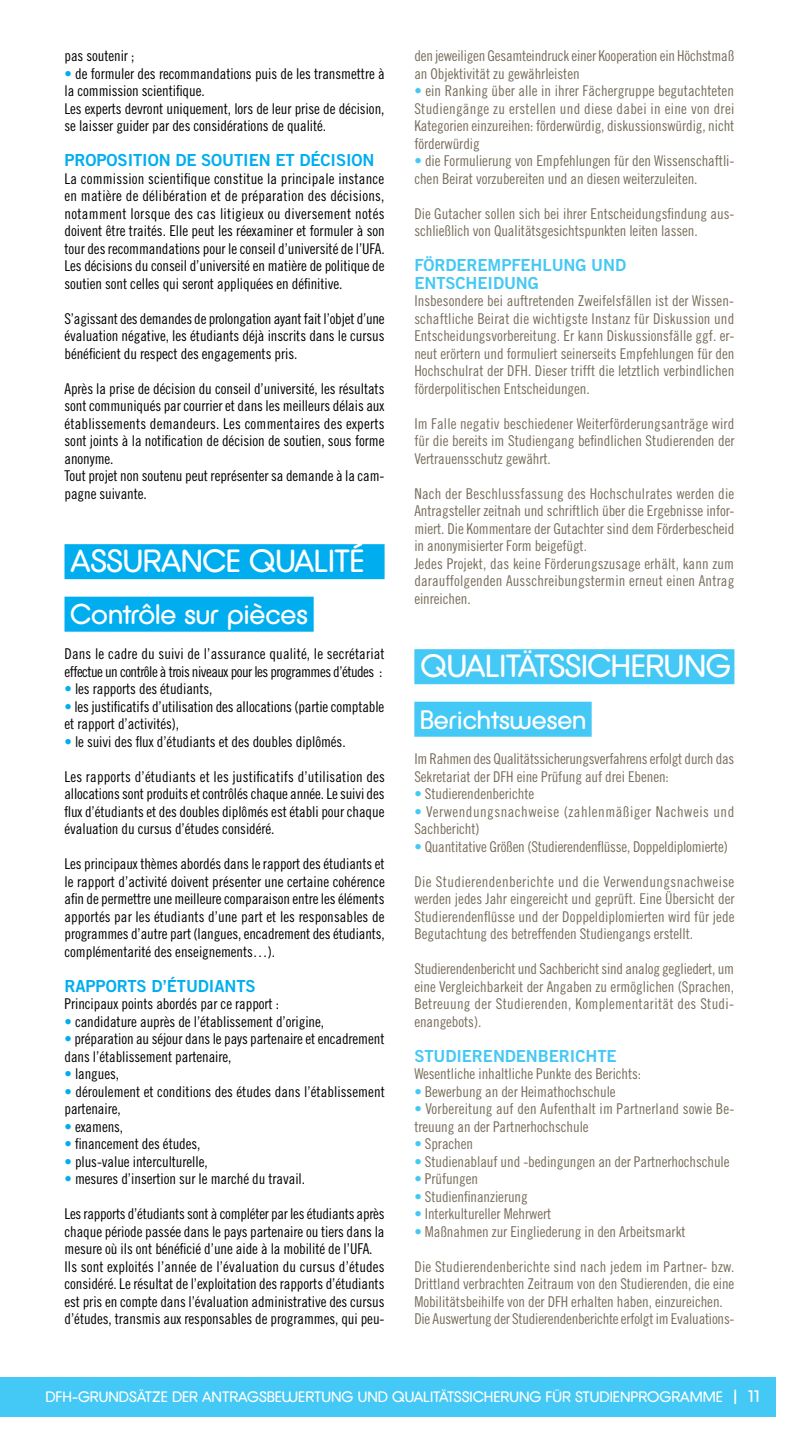
<style>
.page{position:relative;width:794px;height:1439px;background:#fff}
.page>*{position:absolute;margin:0;border:0;box-sizing:border-box;transform-origin:0 0}
.t1{font:31.5px "Defused";letter-spacing:-.01em;color:#fff}
.t2{font:28px "Defused";color:#fff}
.t3{font:26.25px "Defused";color:#fff}
.t4{font:16.62px/17.5px "Trade Gothic Bold Two";letter-spacing:-.005em;color:#44c8f5}
.t5{font:16.62px "Trade Gothic Bold Two";letter-spacing:-.005em;color:#00aeef}
.t6{font:14.88px/17.5px "Trade Gothic Cond Eighteen";letter-spacing:-.005em;color:#000}
.t7{font:14.88px/17.5px "Trade Gothic Cond Eighteen";letter-spacing:-.005em;color:#776d5a}
.t8{font:14.88px/17.5px "Trade Gothic Cond Eighteen";letter-spacing:-.035em;color:#000}
.t9{font:14.88px "Defused";color:#fff}
.t10{font:14.88px/17.5px "Trade Gothic Cond Eighteen";letter-spacing:.035em;color:#776d5a}
.s1{color:#00aeef}
.s2{color:#44c8f5}
.s3{font-size:17.5px}
</style>
<div class="page">
<div style="left:414px;top:649px;width:320px;height:35px;background:#44c8f5"></div>
<div style="left:414px;top:702px;width:177px;height:35px;background:#44c8f5"></div>
<div style="left:64px;top:544px;width:320px;height:35px;background:#00aeef"></div>
<div style="left:64px;top:597px;width:250px;height:35px;background:#00aeef"></div>
<div style="left:0;top:1377px;width:775px;height:39px;background:#44c8f5"></div>
<p class="t6" style="left:64px;top:47px;width:71px">pas soutenir ;</p>
<p class="t6" style="left:64px;top:65px;width:322px"><span class="s1">•</span> de formuler des recommandations puis de les transmettre à la commission scientifique.<br>Les experts devront uniquement, lors de leur prise de décision, se laisser guider par des considérations de qualité.</p>
<p class="t5" style="left:64px;top:150px;width:311px">PROPOSITION DE SOUTIEN ET DÉCISION</p>
<p class="t6" style="left:64px;top:170px;width:322px;text-align:justify">La commission scientifique constitue la principale instance en matière de délibération et de préparation des décisions, notamment lorsque des cas litigieux ou diversement notés doivent être traités. Elle peut les réexaminer et formuler à son tour des recommandations pour le conseil d’université de l’UFA.<br>Les décisions du conseil d’université en matière de politique de soutien sont celles qui seront appliquées en définitive.</p>
<p class="t6" style="left:64px;top:310px;width:322px;text-align:justify">S’agissant des demandes de prolongation ayant fait l’objet d’une évaluation négative, les étudiants déjà inscrits dans le cursus bénéficient du respect des engagements pris.</p>
<p class="t6" style="left:64px;top:380px;width:322px">Après la prise de décision du conseil d’université, les résultats sont communiqués par courrier et dans les meilleurs délais aux établissements demandeurs. Les commentaires des experts sont joints à la notification de décision de soutien, sous forme anonyme.<br>Tout projet non soutenu peut représenter sa demande à la cam&shy;pagne suivante.</p>
<h1 class="t1" style="left:64px;top:542px;width:301px"><span class="s1">i</span>ASSURANCE QUALITÉ</h1>
<h2 class="t2" style="left:64px;top:598px;width:251px"><span class="s1">i</span>Contrôle sur pièces<span class="s1">i</span></h2>
<p class="t8" style="left:64px;top:645px;width:322px">Dans le cadre du suivi de l’assurance qualité, le secrétariat effectue un contrôle à trois niveaux pour les programmes d’études :</p>
<p class="t6" style="left:64px;top:680px;width:149px"><span class="s1">•</span> les rapports des étudiants,</p>
<p class="t6" style="left:64px;top:697px;width:321px"><span class="s1">•</span> les justificatifs d’utilisation des allocations (partie comptable et rapport d’activités),</p>
<p class="t6" style="left:64px;top:732px;width:283px"><span class="s1">•</span> le suivi des flux d’étudiants et des doubles diplômés.</p>
<p class="t6" style="left:64px;top:767px;width:322px;text-align:justify">Les rapports d’étudiants et les justificatifs d’utilisation des allocations sont produits et contrôlés chaque année. Le suivi des flux d’étudiants et des doubles diplômés est établi pour chaque évaluation du cursus d’études considéré.</p>
<p class="t6" style="left:64px;top:855px;width:322px;text-align:justify">Les principaux thèmes abordés dans le rapport des étudiants et le rapport d’activité doivent présenter une certaine cohérence afin de permettre une meilleure comparaison entre les éléments apportés par les étudiants d’une part et les responsables de programmes d’autre part (langues, encadrement des étudiants, complémentarité des enseignements…).</p>
<p class="t5" style="left:64px;top:975px;width:193px">RAPPORTS D’ÉTUDIANTS</p>
<p class="t6" style="left:64px;top:995px;width:216px">Principaux points abordés par ce rapport :</p>
<p class="t6" style="left:64px;top:1012px;width:261px"><span class="s1">•</span> candidature auprès de l’établissement d’origine,</p>
<p class="t6" style="left:64px;top:1030px;width:321px"><span class="s1">•</span> préparation au séjour dans le pays partenaire et encadrement dans l’établissement partenaire,</p>
<p class="t6" style="left:64px;top:1065px;width:56px"><span class="s1">•</span> langues,</p>
<p class="t6" style="left:64px;top:1082px;width:322px"><span class="s1">•</span> déroulement et conditions des études dans l’établissement partenaire,</p>
<p class="t6" style="left:64px;top:1117px;width:60px"><span class="s1">•</span> examens,</p>
<p class="t6" style="left:64px;top:1135px;width:138px"><span class="s1">•</span> financement des études,</p>
<p class="t6" style="left:64px;top:1152px;width:145px"><span class="s1">•</span> plus-value interculturelle,</p>
<p class="t6" style="left:64px;top:1170px;width:242px"><span class="s1">•</span> mesures d’insertion sur le marché du travail.</p>
<p class="t6" style="left:64px;top:1205px;width:321px">Les rapports d’étudiants sont à compléter par les étudiants après chaque période passée dans le pays partenaire ou tiers dans la mesure où ils ont bénéficié d’une aide à la mobilité de l’UFA.<br>Ils sont exploités l’année de l’évaluation du cursus d’études considéré. Le résultat de l’exploitation des rapports d’étudiants est pris en compte dans l’évaluation administrative des cursus d’études, transmis aux responsables de programmes, qui peu-</p>
<p class="t7" style="left:414px;top:47px;width:321px">den jeweiligen Gesamteindruck einer Kooperation ein Höchstmaß an Objektivität zu gewährleisten</p>
<p class="t7" style="left:414px;top:82px;width:321px;text-align:justify"><span class="s2">•</span> ein Ranking über alle in ihrer Fächergruppe begutachteten Studiengänge zu erstellen und diese dabei in eine von drei Kategorien einzureihen: förderwürdig, diskussionswürdig, nicht förderwürdig</p>
<p class="t7" style="left:414px;top:152px;width:321px"><span class="s2">•</span> die Formulierung von Empfehlungen für den Wissenschaftli&shy;chen Beirat vorzubereiten und an diesen weiterzuleiten.</p>
<p class="t7" style="left:414px;top:205px;width:322px">Die Gutacher sollen sich bei ihrer Entscheidungsfindung aus&shy;schließlich von Qualitätsgesichtspunkten leiten lassen.</p>
<p class="t4" style="left:414px;top:256px;width:213px">FÖRDEREMPFEHLUNG UND<br>ENTSCHEIDUNG</p>
<p class="t7" style="left:414px;top:292px;width:321px;text-align:justify">Insbesondere bei auftretenden Zweifelsfällen ist der Wissen&shy;schaftliche Beirat die wichtigste Instanz für Diskussion und Entscheidungsvorbereitung. Er kann Diskussionsfälle ggf. er&shy;neut erörtern und formuliert seinerseits Empfehlungen für den Hochschulrat der DFH. Dieser trifft die letztlich verbindlichen förderpolitischen Entscheidungen.</p>
<p class="t7" style="left:414px;top:415px;width:322px;text-align:justify">Im Falle negativ beschiedener Weiterförderungsanträge wird für die bereits im Studiengang befindlichen Studierenden der Vertrauensschutz gewährt.</p>
<p class="t7" style="left:414px;top:485px;width:321px">Nach der Beschlussfassung des Hochschulrates werden die Antragsteller zeitnah und schriftlich über die Ergebnisse infor&shy;miert. Die Kommentare der Gutachter sind dem Förderbescheid in anonymisierter Form beigefügt.<br>Jedes Projekt, das keine Förderungszusage erhält, kann zum darauffolgenden Ausschreibungstermin erneut einen Antrag einreichen.</p>
<h1 class="t1" style="left:414px;top:647px;width:318px"><span class="s2">i</span>QUALITÄTSSICHERUNG</h1>
<h3 class="t3" style="left:414px;top:705px;width:179px"><span class="s2">i</span>Berichtswesen<span class="s2">i</span></h3>
<p class="t7" style="left:414px;top:750px;width:321px">Im Rahmen des Qualitätssicherungsverfahrens erfolgt durch das<br>Sekretariat der DFH eine Prüfung auf drei Ebenen:</p>
<p class="t7" style="left:414px;top:785px;width:121px"><span class="s2">•</span> Studierendenberichte</p>
<p class="t10" style="left:414px;top:802px;width:321px"><span class="s2">•</span> Verwendungsnachweise (zahlenmäßiger Nachweis und<br>Sachbericht)</p>
<p class="t7" style="left:414px;top:837px;width:315px"><span class="s2">•</span> Quantitative Größen (Studierendenflüsse, Doppeldiplomierte)</p>
<p class="t7" style="left:414px;top:872px;width:322px;text-align:justify">Die Studierendenberichte und die Verwendungsnachweise werden jedes Jahr eingereicht und geprüft. Eine Übersicht der Studierendenflüsse und der Doppeldiplomierten wird für jede Begutachtung des betreffenden Studiengangs erstellt.</p>
<p class="t7" style="left:414px;top:960px;width:321px;text-align:justify">Studierendenbericht und Sachbericht sind analog gegliedert, um eine Vergleichbarkeit der Angaben zu ermöglichen (Sprachen, Betreuung der Studierenden, Komplementarität des Studi&shy;enangebots).</p>
<p class="t4" style="left:414px;top:1047px;width:204px">STUDIERENDENBERICHTE</p>
<p class="t7" style="left:414px;top:1065px;width:228px">Wesentliche inhaltliche Punkte des Berichts:</p>
<p class="t7" style="left:414px;top:1082px;width:203px"><span class="s2">•</span> Bewerbung an der Heimathochschule</p>
<p class="t7" style="left:414px;top:1100px;width:321px"><span class="s2">•</span> Vorbereitung auf den Aufenthalt im Partnerland sowie Be&shy;treuung an der Partnerhochschule</p>
<p class="t7" style="left:414px;top:1135px;width:60px"><span class="s2">•</span> Sprachen</p>
<p class="t7" style="left:414px;top:1152px;width:317px"><span class="s2">•</span> Studienablauf und -bedingungen an der Partnerhochschule</p>
<p class="t7" style="left:414px;top:1170px;width:65px"><span class="s2">•</span> Prüfungen</p>
<p class="t7" style="left:414px;top:1187px;width:115px"><span class="s2">•</span> Studienfinanzierung</p>
<p class="t7" style="left:414px;top:1205px;width:138px"><span class="s2">•</span> Interkultureller Mehrwert</p>
<p class="t7" style="left:414px;top:1222px;width:273px"><span class="s2">•</span> Maßnahmen zur Eingliederung in den Arbeitsmarkt</p>
<p class="t7" style="left:414px;top:1257px;width:322px">Die Studierendenberichte sind nach jedem im Partner- bzw.<br>Drittland verbrachten Zeitraum von den Studierenden, die eine Mobilitätsbeihilfe von der DFH erhalten haben, einzureichen.<br>Die Auswertung der Studierendenberichte erfolgt im Evaluations-</p>
<p class="t9" style="left:45px;top:1388px;width:716px">DFH-GRUNDSÄTZE DER ANTRAGSBEWERTUNG UND QUALITÄTSSICHERUNG FÜR STUDIENPROGRAMME <span class="s3">| 11</span></p>
</div>
